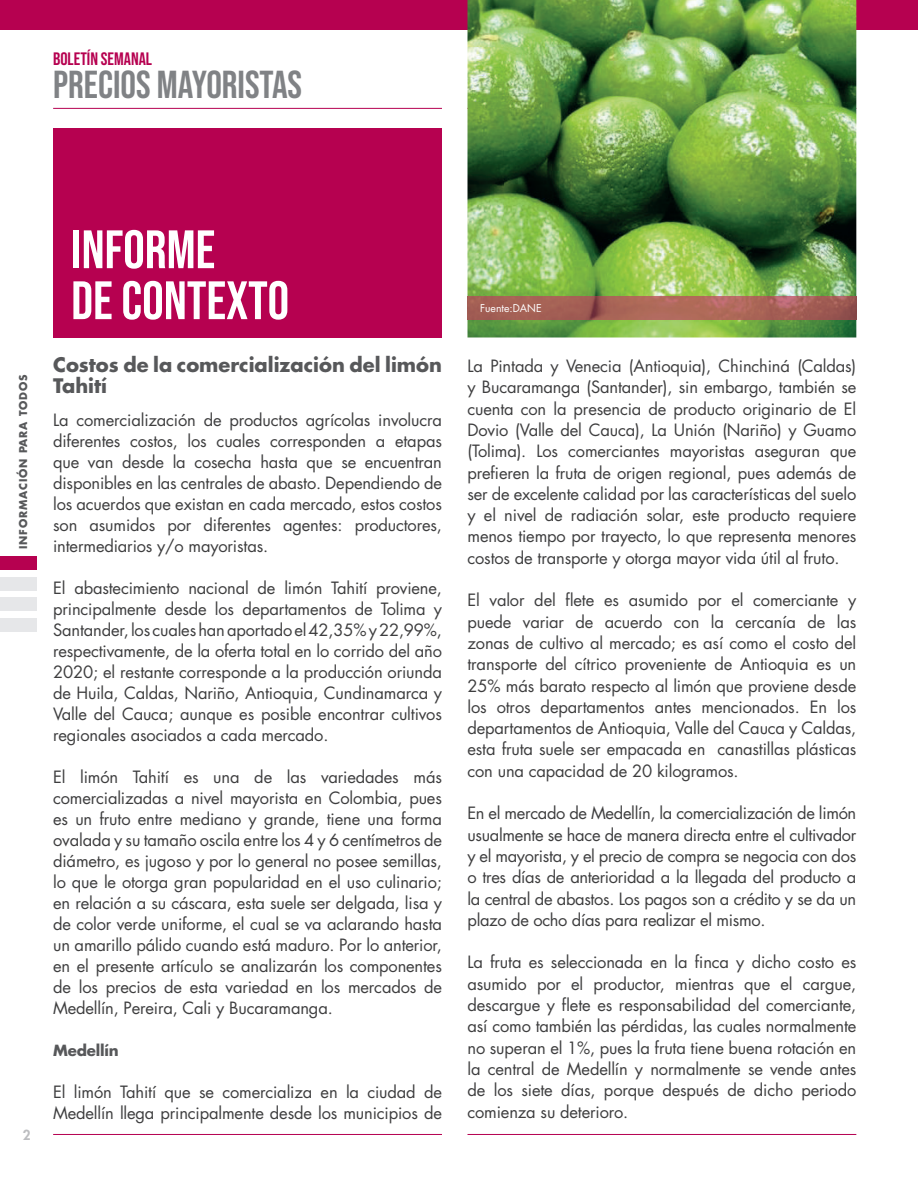
<style>
.page{position:relative;width:918px;height:1188px;background:#fff}
.page>*{position:absolute;margin:0;border:0;box-sizing:border-box;transform-origin:0 0}
.t1{font:54px/51px "Bebas Neue";color:#fff}
.t2{font:39px "Bebas Neue";color:#808285}
.t3{font:700 19.5px/21px "Futura Std";color:#57585a}
.t4{font:18px "Bebas Neue";color:#b60150}
.t5{font:16.5px/21.3px "Futura Std";letter-spacing:-.01em;color:#3e3e3f;text-align:justify}
.t6{font:700 15px "Futura Std";letter-spacing:-.01em;color:#57585a}
.t7{font:800 13.5px "Futura Std";color:#bcbdc0}
.t8{font:700 10.5px "Futura Std";letter-spacing:.075em;color:#57585a}
.t9{font:10.5px "Futura Std";color:#fff}
</style>
<div class="page">
<hr style="left:53px;top:1134px;width:389px;height:1px;background:#b60150">
<hr style="left:468px;top:1134px;width:388px;height:1px;background:#b60150">
<hr style="left:53px;top:108px;width:389px;height:1px;background:#b60150">
<div style="left:0;top:0;width:918px;height:30px;background:#b60150"></div>
<div style="left:0;top:556px;width:37px;height:14px;background:#b60150"></div>
<div style="left:0;top:577px;width:37px;height:14px;background:#e6e7e9"></div>
<div style="left:0;top:597px;width:37px;height:14px;background:#e6e7e9"></div>
<div style="left:0;top:618px;width:37px;height:14px;background:#e6e7e9"></div>
<div style="left:53px;top:128px;width:389px;height:210px;background:#b60150"></div>
<img style="left:468px;top:0;width:388px;height:338px">
<img style="left:468px;top:296px;width:388px;height:23px">
<p class="t4" style="left:53px;top:48px;width:100px">BOLETÍN SEMANAL</p>
<h2 class="t2" style="left:53px;top:62px;width:250px">PRECIOS MAYORISTAS</h2>
<p class="t8" style="left:16px;top:549px;width:176px;rotate:-90deg">INFORMACIÓN PARA TODOS</p>
<p class="t7" style="left:23px;top:1127px;width:9px">2</p>
<h1 class="t1" style="left:71px;top:223px;width:219px">INFORME<br>DE CONTEXTO</h1>
<p class="t3" style="left:53px;top:354px;width:390px">Costos de la comercialización del limón<br>Tahití</p>
<p class="t5" style="left:53px;top:410px;width:390px">La comercialización de productos agrícolas involucra diferentes costos, los cuales corresponden a etapas que van desde la cosecha hasta que se encuentran disponibles en las centrales de abasto. Dependiendo de los acuerdos que existan en cada mercado, estos costos son asumidos por diferentes agentes: productores, intermediarios y/o mayoristas.</p>
<p class="t5" style="left:53px;top:578px;width:390px">El abastecimiento nacional de limón Tahití proviene, principalmente desde los departamentos de Tolima y Santander, los cuales han aportado el 42,35% y 22,99%, respectivamente, de la oferta total en lo corrido del año 2020; el restante corresponde a la producción oriunda de Huila, Caldas, Nariño, Antioquia, Cundinamarca y Valle del Cauca; aunque es posible encontrar cultivos regionales asociados a cada mercado.</p>
<p class="t5" style="left:53px;top:767px;width:390px">El limón Tahití es una de las variedades más comercializadas a nivel mayorista en Colombia, pues es un fruto entre mediano y grande, tiene una forma ovalada y su tamaño oscila entre los 4 y 6 centímetros de diámetro, es jugoso y por lo general no posee semillas, lo que le otorga gran popularidad en el uso culinario; en relación a su cáscara, esta suele ser delgada, lisa y de color verde uniforme, el cual se va aclarando hasta un amarillo pálido cuando está maduro. Por lo anterior, en el presente artículo se analizarán los componentes de los precios de esta variedad en los mercados de Medellín, Pereira, Cali y Bucaramanga.</p>
<p class="t6" style="left:53px;top:1041px;width:67px">Medellín</p>
<p class="t5" style="left:53px;top:1082px;width:390px">El limón Tahití que se comercializa en la ciudad de<br>Medellín llega principalmente desde los municipios de</p>
<p class="t9" style="left:480px;top:301px;width:63px">Fuente:DANE</p>
<p class="t5" style="left:468px;top:356px;width:390px">La Pintada y Venecia (Antioquia), Chinchiná (Caldas) y Bucaramanga (Santander), sin embargo, también se cuenta con la presencia de producto originario de El Dovio (Valle del Cauca), La Unión (Nariño) y Guamo (Tolima). Los comerciantes mayoristas aseguran que prefieren la fruta de origen regional, pues además de ser de excelente calidad por las características del suelo y el nivel de radiación solar, este producto requiere menos tiempo por trayecto, lo que representa menores costos de transporte y otorga mayor vida útil al fruto.</p>
<p class="t5" style="left:468px;top:590px;width:390px">El valor del flete es asumido por el comerciante y puede variar de acuerdo con la cercanía de las zonas de cultivo al mercado; es así como el costo del transporte del cítrico proveniente de Antioquia es un 25% más barato respecto al limón que proviene desde los otros departamentos antes mencionados. En los departamentos de Antioquia, Valle del Cauca y Caldas, esta fruta suele ser empacada en canastillas plásticas con una capacidad de 20 kilogramos.</p>
<p class="t5" style="left:468px;top:803px;width:390px">En el mercado de Medellín, la comercialización de limón usualmente se hace de manera directa entre el cultivador y el mayorista, y el precio de compra se negocia con dos o tres días de anterioridad a la llegada del producto a la central de abastos. Los pagos son a crédito y se da un plazo de ocho días para realizar el mismo.</p>
<p class="t5" style="left:468px;top:952px;width:390px">La fruta es seleccionada en la finca y dicho costo es asumido por el productor, mientras que el cargue, descargue y flete es responsabilidad del comerciante, así como también las pérdidas, las cuales normalmente no superan el 1%, pues la fruta tiene buena rotación en la central de Medellín y normalmente se vende antes de los siete días, porque después de dicho periodo comienza su deterioro.</p>
</div>
